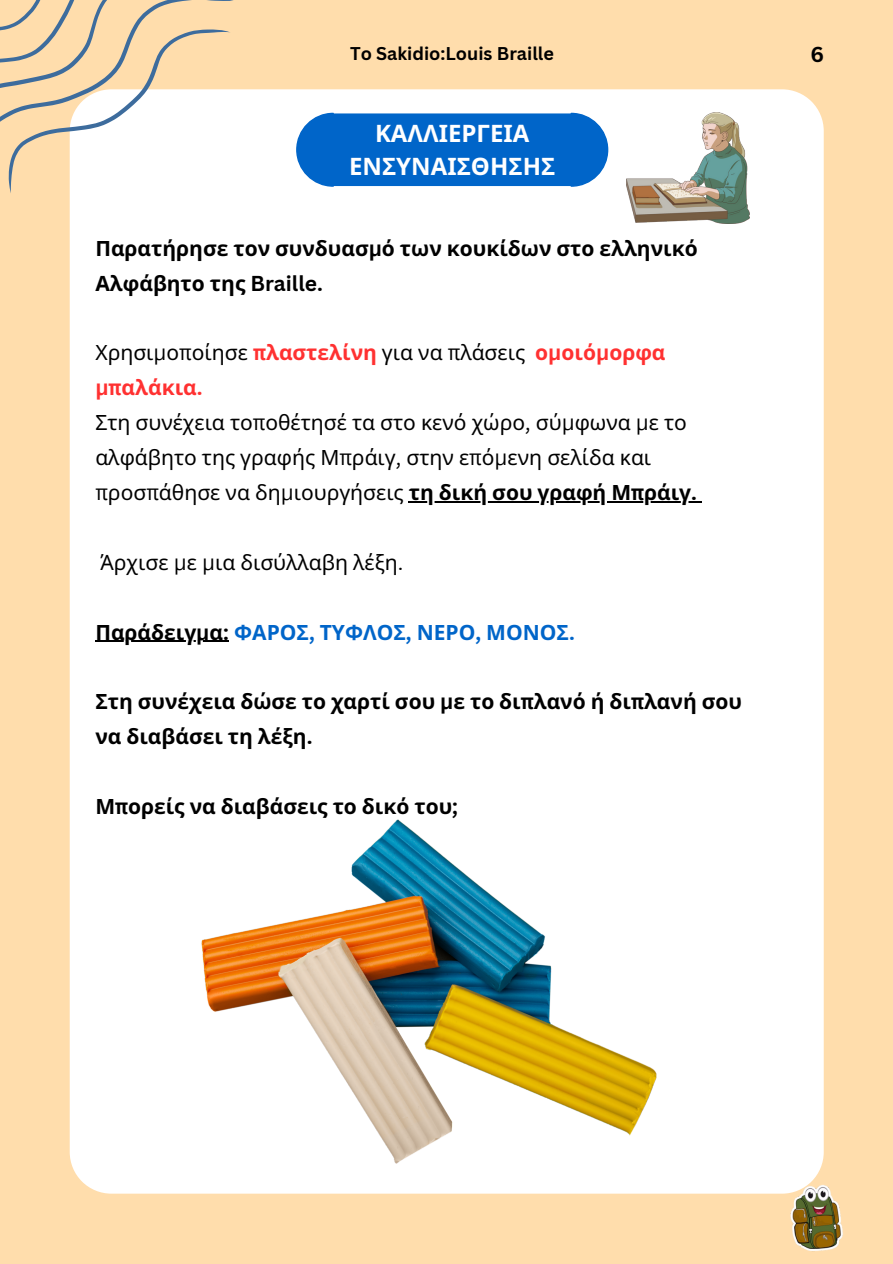
<style>
.page{position:relative;width:893px;height:1264px;background:#fff}
.page>*{position:absolute;margin:0;border:0;box-sizing:border-box;transform-origin:0 0}
.t1{font:700 24px "Noto Sans";color:#fff}
.t2{font:21px/34.8px "Noto Sans";color:#000}
.t3{font:700 21px/34.8px "Noto Sans";color:#000}
.t4{font:700 21px/34.8px "Noto Sans";color:#ff3131}
.t5{font:700 21px "Noto Sans";color:#0065c9}
.t6{font:700 21px "Canva Sans";color:#000}
.t7{font:700 18px "Canva Sans";color:#000}
.s1{font-family:"Canva Sans"}
.s2{font-weight:400;color:#000}
.s3{font-family:"Canva Sans";font-weight:400;color:#000}
.s4{font-weight:700}
.s5{font-family:"Canva Sans";font-weight:700}
.s6{color:#000}
.s7{font-family:"Canva Sans";color:#000}
</style>
<div class="page">
<div style="left:0;top:0;width:892px;height:1263px;background:#ffddac"></div>
<div style="left:70px;top:89px;width:753px;height:1104px;background:#fff"></div>
<img style="left:734px;top:1174px;width:109px;height:77px">
<svg style="left:296px;top:113px;width:312px;height:74px;background:#106fcc"></svg>
<img style="left:626px;top:113px;width:123px;height:110px">
<svg style="left:0;top:0;width:234px;height:193px"></svg>
<hr style="left:409px;top:501px;width:288px;height:1px;background:#000">
<hr style="left:95px;top:640px;width:134px;height:1px;background:#000">
<img style="left:201px;top:819px;width:455px;height:344px">
<p class="t7" style="left:350px;top:41px;width:205px">To Sakidio:Louis Braille</p>
<p class="t6" style="left:810px;top:39px;width:15px">6</p>
<p class="t1" style="left:375px;top:116px;width:156px">ΚΑΛΛΙΕΡΓΕΙΑ</p>
<p class="t1" style="left:349px;top:149px;width:208px">ΕΝΣΥΝΑΙΣΘΗΣΗΣ</p>
<p class="t3" style="left:95px;top:230px;width:604px">Παρατήρησε τον συνδυασ<span class="s1">μ</span>ό των κουκίδων στο ελληνικό<br>Αλφάβητο της <span class="s1">Braille.</span></p>
<p class="t4" style="left:95px;top:335px;width:571px"><span class="s2">Χρησι</span><span class="s3">μ</span><span class="s2">ο</span><span class="s3">π</span><span class="s2">οίησε</span> <span class="s1">π</span>λαστελίνη <span class="s2">για να</span> <span class="s3">π</span><span class="s2">λάσεις</span> ο<span class="s1">μ</span>οιό<span class="s1">μ</span>ορφα <span class="s1">μπ</span>αλάκια<span class="s1">.</span></p>
<p class="t2" style="left:95px;top:404px;width:603px">Στη συνέχεια το<span class="s1">π</span>οθέτησέ τα στο κενό χώρο<span class="s1">,</span> σύ<span class="s1">μ</span>φωνα <span class="s1">μ</span>ε το αλφάβητο της γραφής Μ<span class="s1">π</span>ράιγ<span class="s1">,</span> στην ε<span class="s1">π</span>ό<span class="s1">μ</span>ενη σελίδα και <span class="s1">π</span>ροσ<span class="s1">π</span>άθησε να δη<span class="s1">μ</span>ιουργήσεις <span class="s4">τη δική σου γραφή Μ</span><span class="s5">π</span><span class="s4">ράιγ</span><span class="s5">.</span></p>
<p class="t2" style="left:100px;top:544px;width:304px">Άρχισε <span class="s1">μ</span>ε <span class="s1">μ</span>ια δισύλλαβη λέξη<span class="s1">.</span></p>
<p class="t5" style="left:95px;top:617px;width:481px"><span class="s6">Παράδειγ</span><span class="s7">μ</span><span class="s6">α</span><span class="s7">:</span> ΦΑΡΟΣ<span class="s1">,</span> ΤΥΦΛΟΣ<span class="s1">,</span> ΝΕΡΟ<span class="s1">,</span> ΜΟΝΟΣ<span class="s1">.</span></p>
<p class="t3" style="left:95px;top:683px;width:648px">Στη συνέχεια δώσε το χαρτί σου <span class="s1">μ</span>ε το δι<span class="s1">π</span>λανό ή δι<span class="s1">π</span>λανή σου να διαβάσει τη λέξη<span class="s1">.</span></p>
<p class="t3" style="left:95px;top:788px;width:364px">Μ<span class="s1">π</span>ορείς να διαβάσεις το δικό του<span class="s1">;</span></p>
</div>
